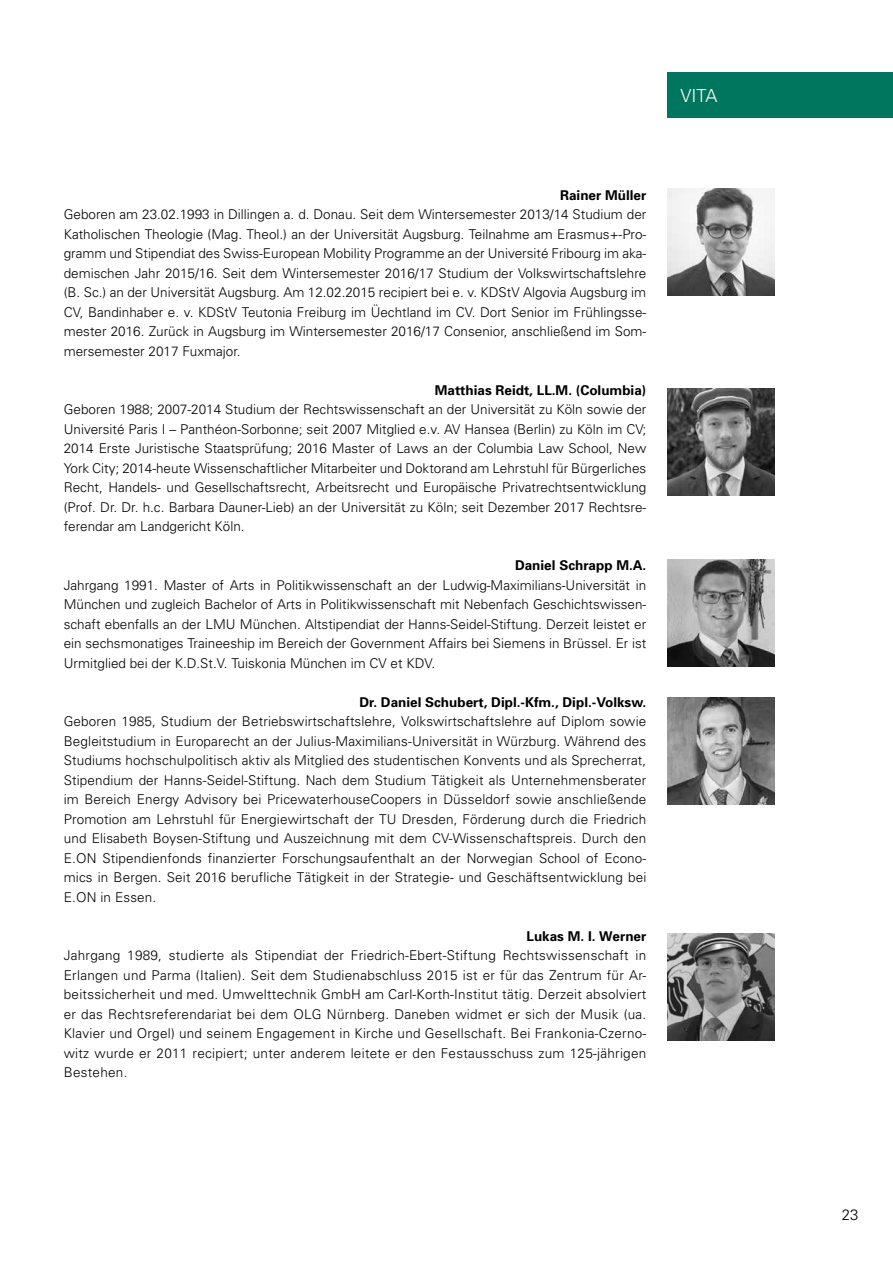
<style>
.page{position:relative;width:893px;height:1263px;background:#fff}
.page>*{position:absolute;margin:0;border:0;box-sizing:border-box;transform-origin:0 0}
.t1{font:300 18px "Univers";color:#fff}
.t2{font:300 15px "Univers";color:#000}
.t3{font:300 13.5px/19.5px "Univers";color:#000;text-align:justify}
.t4{font:700 13.5px "Univers";color:#000}
</style>
<div class="page">
<div style="left:668px;top:72px;width:225px;height:46px;background:#00765e"></div>
<img style="left:668px;top:189px;width:107px;height:107px">
<img style="left:668px;top:388px;width:107px;height:107px">
<img style="left:668px;top:560px;width:107px;height:107px">
<img style="left:668px;top:697px;width:107px;height:108px">
<img style="left:668px;top:934px;width:107px;height:107px">
<h1 class="t1" style="left:680px;top:85px;width:39px">VITA</h1>
<p class="t4" style="left:560px;top:186px;width:88px">Rainer Müller</p>
<p class="t3" style="left:64px;top:204px;width:584px">Geboren am 23.02.1993 in Dillingen a. d. Donau. Seit dem Wintersemester 2013/14 Studium der Katholischen Theologie (Mag. Theol.) an der Universität Augsburg. Teilnahme am Erasmus+-Pro&shy;gramm und Stipendiat des Swiss-European Mobility Programme an der Université Fribourg im aka&shy;demischen Jahr 2015/16. Seit dem Wintersemester 2016/17 Studium der Volkswirtschaftslehre (B. Sc.) an der Universität Augsburg. Am 12.02.2015 recipiert bei e. v. KDStV Algovia Augsburg im CV, Bandinhaber e. v. KDStV Teutonia Freiburg im Üechtland im CV. Dort Senior im Frühlingsse&shy;mester 2016. Zurück in Augsburg im Wintersemester 2016/17 Consenior, anschließend im Som&shy;mersemester 2017 Fuxmajor.</p>
<p class="t4" style="left:435px;top:381px;width:213px">Matthias Reidt, LL.M. (Columbia)</p>
<p class="t3" style="left:64px;top:399px;width:584px">Geboren 1988; 2007-2014 Studium der Rechtswissenschaft an der Universität zu Köln sowie der Université Paris I – Panthéon-Sorbonne; seit 2007 Mitglied e.v. AV Hansea (Berlin) zu Köln im CV; 2014 Erste Juristische Staatsprüfung; 2016 Master of Laws an der Columbia Law School, New York City; 2014-heute Wissenschaftlicher Mitarbeiter und Doktorand am Lehrstuhl für Bürgerliches Recht, Handels- und Gesellschaftsrecht, Arbeitsrecht und Europäische Privatrechtsentwicklung (Prof. Dr. Dr. h.c. Barbara Dauner-Lieb) an der Universität zu Köln; seit Dezember 2017 Rechtsre&shy;ferendar am Landgericht Köln.</p>
<p class="t4" style="left:515px;top:557px;width:133px">Daniel Schrapp M.A.</p>
<p class="t3" style="left:64px;top:575px;width:584px">Jahrgang 1991. Master of Arts in Politikwissenschaft an der Ludwig-Maximilians-Universität in München und zugleich Bachelor of Arts in Politikwissenschaft mit Nebenfach Geschichtswissen&shy;schaft ebenfalls an der LMU München. Altstipendiat der Hanns-Seidel-Stiftung. Derzeit leistet er ein sechsmonatiges Traineeship im Bereich der Government Affairs bei Siemens in Brüssel. Er ist Urmitglied bei der K.D.St.V. Tuiskonia München im CV et KDV.</p>
<p class="t4" style="left:359px;top:693px;width:288px">Dr. Daniel Schubert, Dipl.-Kfm., Dipl.-Volksw.</p>
<p class="t3" style="left:64px;top:711px;width:584px">Geboren 1985, Studium der Betriebswirtschaftslehre, Volkswirtschaftslehre auf Diplom sowie Begleitstudium in Europarecht an der Julius-Maximilians-Universität in Würzburg. Während des Studiums hochschulpolitisch aktiv als Mitglied des studentischen Konvents und als Sprecherrat, Stipendium der Hanns-Seidel-Stiftung. Nach dem Studium Tätigkeit als Unternehmensberater im Bereich Energy Advisory bei PricewaterhouseCoopers in Düsseldorf sowie anschließende Promotion am Lehrstuhl für Energiewirtschaft der TU Dresden, Förderung durch die Friedrich und Elisabeth Boysen-Stiftung und Auszeichnung mit dem CV-Wissenschaftspreis. Durch den E.ON Stipendienfonds finanzierter Forschungsaufenthalt an der Norwegian School of Econo&shy;mics in Bergen. Seit 2016 berufliche Tätigkeit in der Strategie- und Geschäftsentwicklung bei E.ON in Essen.</p>
<p class="t4" style="left:526px;top:927px;width:121px">Lukas M. I. Werner</p>
<p class="t3" style="left:64px;top:945px;width:584px">Jahrgang 1989, studierte als Stipendiat der Friedrich-Ebert-Stiftung Rechtswissenschaft in Erlangen und Parma (Italien). Seit dem Studienabschluss 2015 ist er für das Zentrum für Ar&shy;beitssicherheit und med. Umwelttechnik GmbH am Carl-Korth-Institut tätig. Derzeit absolviert er das Rechtsreferendariat bei dem OLG Nürnberg. Daneben widmet er sich der Musik (ua.<br>Klavier und Orgel) und seinem Engagement in Kirche und Gesellschaft. Bei Frankonia-Czerno&shy;witz wurde er 2011 recipiert; unter anderem leitete er den Festausschuss zum 125-jährigen Bestehen.</p>
<p class="t2" style="left:842px;top:1205px;width:18px">23</p>
</div>
